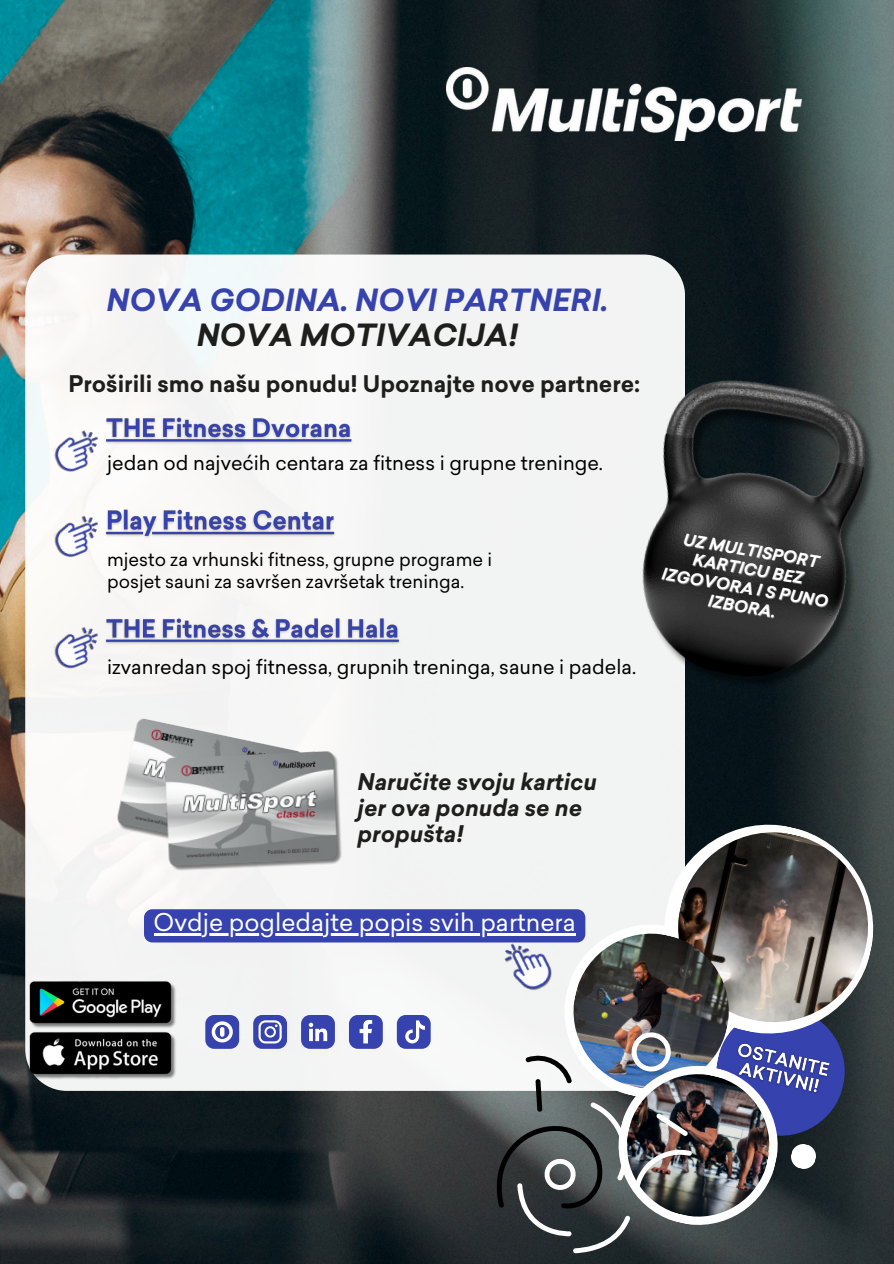
<style>
.page{position:relative;width:894px;height:1264px;background:#fff}
.page>*{position:absolute;margin:0;border:0;box-sizing:border-box;transform-origin:0 0}
.t1{font:italic 700 30px/34.8px "Sailec";color:#3642ae;text-align:center}
.t2{font:24px "Sailec";color:#fff}
.t3{font:700 22.5px "Sailec";color:#1e1f1c}
.t4{font:italic 700 22.5px/25.8px "Sailec";color:#1e1f1c}
.t5{font:19.5px "Sailec";color:#000}
.t6{font:18px/21.3px "Sailec";color:#000}
.t7{font:italic 700 16.05px "Sailec";color:#fefffe}
.s1{color:#1e1f1c}
</style>
<div class="page">
<img style="left:0;top:0;width:893px;height:1263px">
<img style="left:446px;top:67px;width:355px;height:73px">
<div style="left:25px;top:254px;width:660px;height:836px;background:#f3f3f3;border-radius:42px"></div>
<img style="left:24px;top:976px;width:120px;height:50px">
<img style="left:24px;top:1026px;width:120px;height:60px">
<svg style="left:667px;top:814px;width:216px;height:229px;background:#374042"></svg>
<img style="left:668px;top:823px;width:209px;height:208px">
<img style="left:54px;top:627px;width:44px;height:42px">
<img style="left:54px;top:515px;width:44px;height:42px">
<img style="left:54px;top:430px;width:44px;height:42px">
<svg style="left:144px;top:909px;width:706px;height:344px"></svg>
<hr style="left:153px;top:933px;width:91px;height:2px;background:#fff">
<hr style="left:244px;top:933px;width:331px;height:2px;background:#fff">
<img style="left:496px;top:942px;width:62px;height:53px">
<img style="left:642px;top:362px;width:251px;height:387px">
<img style="left:117px;top:718px;width:175px;height:130px">
<img style="left:163px;top:750px;width:179px;height:121px">
<img style="left:106px;top:417px;width:246px;height:27px">
<img style="left:106px;top:509px;width:229px;height:29px">
<img style="left:106px;top:618px;width:294px;height:26px">
<h1 class="t1" style="left:106px;top:286px;width:503px">NOVA GODINA. NOVI PARTNERI.<br><span class="s1">NOVA MOTIVACIJA!</span></h1>
<p class="t3" style="left:68px;top:375px;width:573px">Proširili smo našu ponudu! Upoznajte nove partnere:</p>
<p class="t5" style="left:107px;top:455px;width:497px">jedan od najvećih centara za fitness i grupne treninge.</p>
<h4 class="t6" style="left:107px;top:551px;width:386px">mjesto za vrhunski fitness, grupne programe i posjet sauni za savršen završetak treninga.</h4>
<h4 class="t5" style="left:107px;top:659px;width:530px">izvanredan spoj fitnessa, grupnih treninga, saune i padela.</h4>
<h2 class="t7" style="left:684px;top:533px;width:139px;rotate:9deg">UZ MULTISPORT</h2>
<h3 class="t7" style="left:693px;top:554px;width:113px;rotate:9deg">KARTICU BEZ</h3>
<p class="t7" style="left:662px;top:568px;width:170px;rotate:9deg">IZGOVORA I S PUNO</p>
<p class="t7" style="left:709px;top:594px;width:70px;rotate:9deg">IZBORA.</p>
<h2 class="t4" style="left:357px;top:771px;width:241px">Naručite svoju karticu jer ova ponuda se ne propušta!</h2>
<p class="t2" style="left:153px;top:912px;width:423px">Ovdje pogledajte popis svih partnera</p>
</div>
